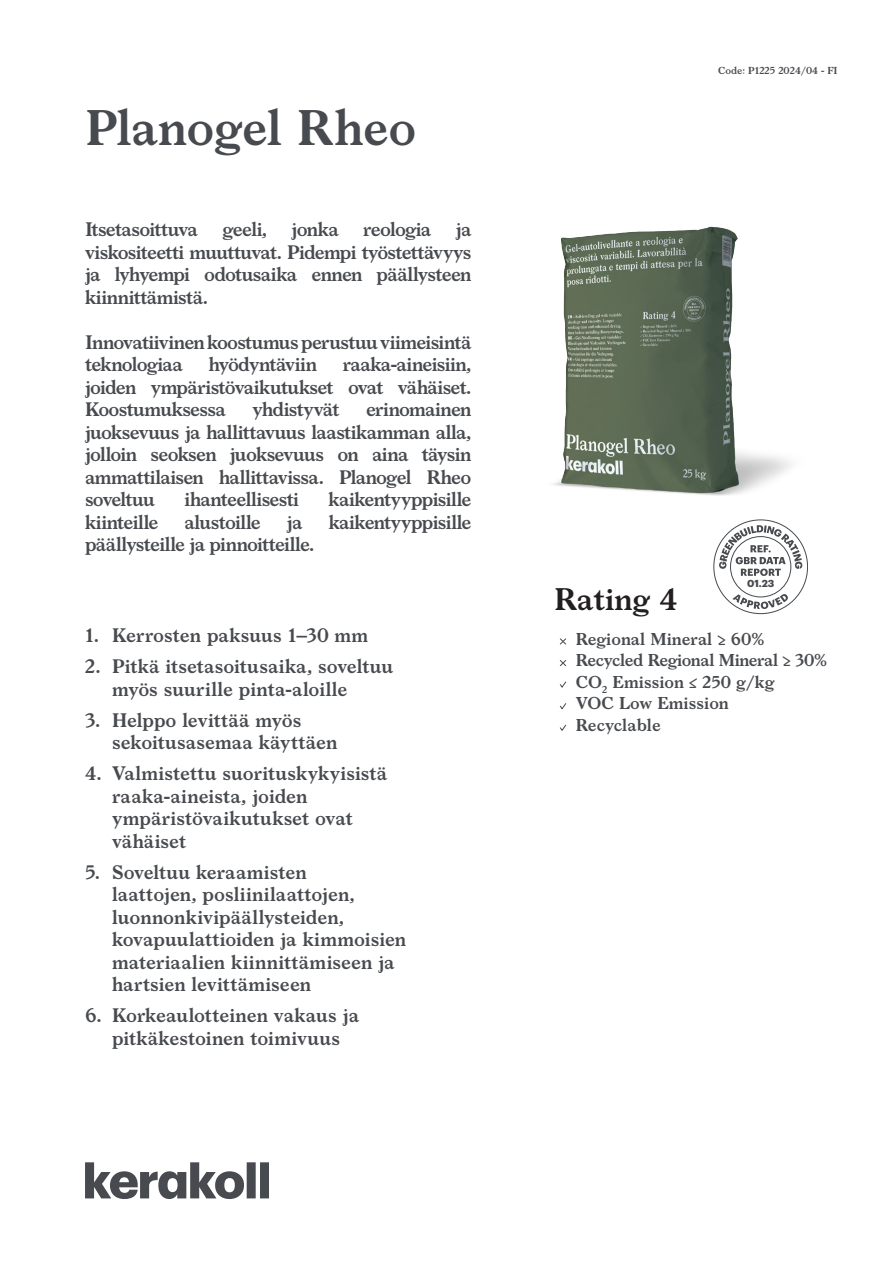
<style>
.page{position:relative;width:893px;height:1263px;background:#fff}
.page>*{position:absolute;margin:0;border:0;box-sizing:border-box;transform-origin:0 0}
.notag_cover_nome_prodotto{font:600 48px "Larish Neue";letter-spacing:-.01em;color:#474a4e}
.cover_eco{font:600 30px "Larish Neue";color:#231f20}
.cover_descrizione_prodotto{font:600 18.75px/22.5px "Larish Neue";letter-spacing:-.015em;color:#474a4e}
.cover_descrizione_prodotto-2{font:600 18.75px/22.5px "Larish Neue";letter-spacing:-.04em;color:#474a4e}
.cover_descrizione_prodotto-3{font:600 18.75px "Larish Neue";letter-spacing:-.045em;color:#474a4e}
.notag_cover_voci_rating{font:600 16.5px "Larish Neue";color:#474a4e}
.notag_cover_voci_rating-2{font:600 16.5px "Larish Neue";letter-spacing:-.025em;color:#474a4e}
.cover_datareport{font:700 10.05px "Graphik";color:#474a4e}
.t1{font:600 9.75px "Larish Neue";color:#474a4e}
</style>
<div class="page">
<svg style="left:713px;top:543px;width:95px;height:71px"></svg>
<svg style="left:85px;top:1162px;width:184px;height:37px"></svg>
<img style="left:553px;top:226px;width:249px;height:317px">
<svg style="left:560px;top:638px;width:7px;height:7px"></svg>
<svg style="left:559px;top:660px;width:8px;height:7px"></svg>
<svg style="left:559px;top:681px;width:8px;height:7px"></svg>
<svg style="left:559px;top:703px;width:8px;height:7px"></svg>
<svg style="left:559px;top:724px;width:8px;height:7px"></svg>
<p class="notag_cover_nome_prodotto" style="left:85px;top:91px;width:333px">Planogel Rheo</p>
<p class="cover_descrizione_prodotto-3" style="left:85px;top:215px;width:115px">Itsetasoittuva</p>
<p class="cover_descrizione_prodotto" style="left:222px;top:217px;width:46px">geeli,</p>
<p class="cover_descrizione_prodotto" style="left:292px;top:217px;width:49px">jonka</p>
<p class="cover_descrizione_prodotto-3" style="left:363px;top:215px;width:70px">reologia</p>
<p class="cover_descrizione_prodotto" style="left:85px;top:217px;width:388px;text-align:justify;text-indent:371px">ja viskositeetti muuttuvat. Pidempi työstettävyys ja lyhyempi odotusaika ennen päällysteen kiinnittämistä.</p>
<p class="cover_descrizione_prodotto-2" style="left:85px;top:329px;width:388px">Innovatiivinen koostumus perustuu viimeisintä teknologiaa</p>
<p class="cover_descrizione_prodotto" style="left:85px;top:352px;width:388px;text-align:justify;text-indent:258px">raaka-aineisiin, joiden ympäristövaikutukset ovat vähäiset.<br>Koostumuksessa</p>
<p class="cover_descrizione_prodotto-2" style="left:209px;top:352px;width:110px">hyödyntäviin</p>
<p class="cover_descrizione_prodotto-3" style="left:253px;top:395px;width:88px">yhdistyvät</p>
<p class="cover_descrizione_prodotto" style="left:85px;top:397px;width:388px;text-align:justify;text-indent:281px">erinomainen juoksevuus ja hallittavuus laastikamman alla, jolloin seoksen juoksevuus on aina täysin ammattilaisen hallittavissa. Planogel Rheo soveltuu</p>
<p class="cover_descrizione_prodotto-2" style="left:184px;top:487px;width:116px">ihanteellisesti</p>
<p class="cover_descrizione_prodotto-2" style="left:329px;top:487px;width:144px">kaikentyyppisille</p>
<p class="cover_descrizione_prodotto" style="left:85px;top:509px;width:75px">kiinteille</p>
<p class="cover_descrizione_prodotto-2" style="left:185px;top:509px;width:78px">alustoille</p>
<p class="cover_descrizione_prodotto" style="left:287px;top:509px;width:17px">ja</p>
<p class="cover_descrizione_prodotto-2" style="left:329px;top:509px;width:144px">kaikentyyppisille</p>
<p class="cover_descrizione_prodotto-2" style="left:85px;top:532px;width:231px">päällysteille ja pinnoitteille.</p>
<p class="cover_descrizione_prodotto" style="left:85px;top:623px;width:285px">1. Kerrosten paksuus 1–30 mm</p>
<p class="cover_descrizione_prodotto" style="left:112px;top:654px;width:283px;text-indent:-27px">2. Pitkä itsetasoitusaika, soveltuu myös suurille pinta-aloille</p>
<p class="cover_descrizione_prodotto" style="left:112px;top:707px;width:227px;text-indent:-27px">3. Helppo levittää myös sekoitusasemaa käyttäen</p>
<p class="cover_descrizione_prodotto" style="left:112px;top:761px;width:277px;text-indent:-27px">4. Valmistettu suorituskykyisistä raaka-aineista, joiden ympäristövaikutukset ovat vähäiset</p>
<p class="cover_descrizione_prodotto" style="left:112px;top:859px;width:296px;text-indent:-27px">5. Soveltuu keraamisten<br>laattojen, posliinilaattojen, luonnonkivipäällysteiden, kovapuulattioiden ja kimmoisien materiaalien kiinnittämiseen ja hartsien levittämiseen</p>
<p class="cover_descrizione_prodotto" style="left:85px;top:1003px;width:276px;text-align:center">6. Korkeaulotteinen vakaus ja pitkäkestoinen toimivuus</p>
<p class="t1" style="left:718px;top:63px;width:121px">Code: P1225 2024/04 - FI</p>
<p class="cover_eco" style="left:554px;top:576px;width:125px">Rating 4</p>
<p class="cover_datareport" style="left:747px;top:575px;width:29px">01.23</p>
<p class="notag_cover_voci_rating" style="left:576px;top:626px;width:190px">Regional Mineral ≥ 60%</p>
<p class="notag_cover_voci_rating-2" style="left:576px;top:647px;width:253px">Recycled Regional Mineral ≥ 30%</p>
<p class="notag_cover_voci_rating" style="left:576px;top:669px;width:200px">CO<sub>2</sub> Emission ≤ 250 g/kg</p>
<p class="notag_cover_voci_rating" style="left:576px;top:691px;width:155px">VOC Low Emission</p>
<p class="notag_cover_voci_rating" style="left:576px;top:712px;width:86px">Recyclable</p>
</div>
